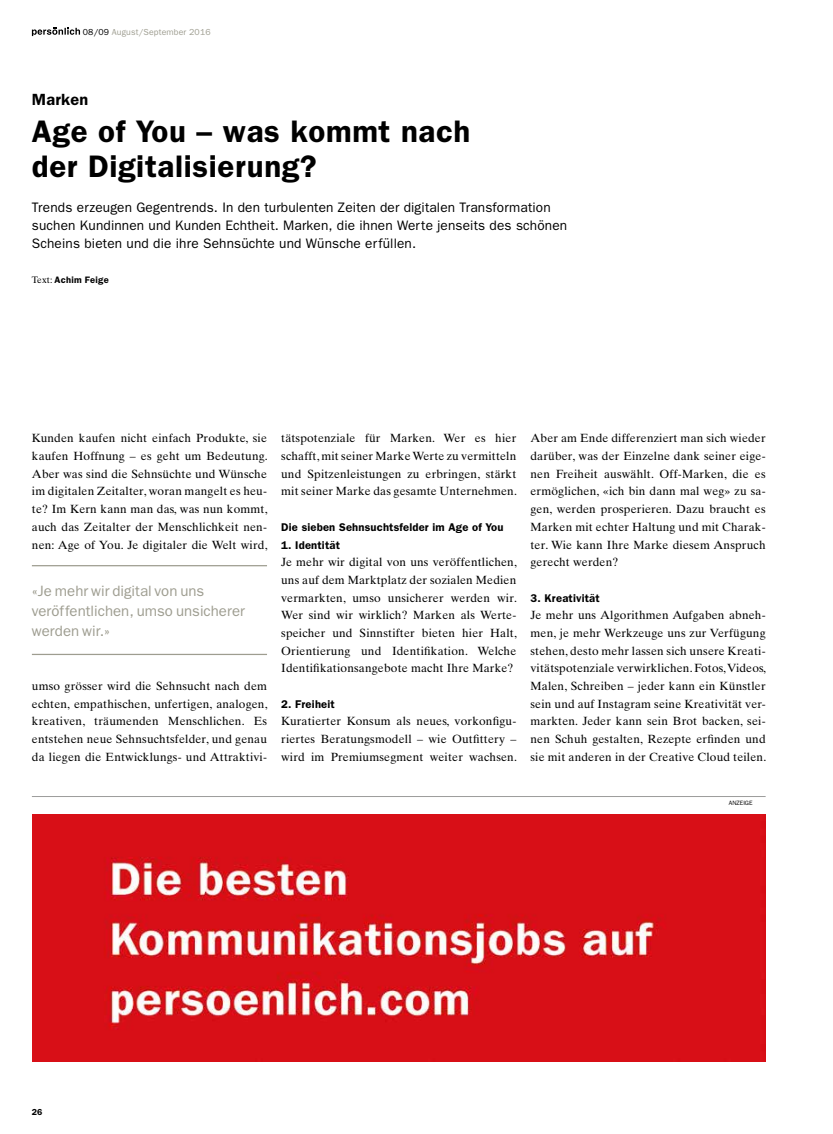
<style>
.page{position:relative;width:833px;height:1134px;background:#fff}
.page>*{position:absolute;margin:0;border:0;box-sizing:border-box;transform-origin:0 0}
.t1{font:600 31.25px/35.4px "Franklin Gothic";letter-spacing:.02em;color:#000}
.t2{font:600 16.25px "Franklin Gothic";letter-spacing:.015em;color:#000}
.t3{font:15px/20px "Franklin Gothic";color:#9e9d90}
.t4{font:13.75px/17.6px "Franklin Gothic";letter-spacing:.01em;color:#000}
.t5{font:11.88px/17.6px "Times Ten";letter-spacing:.015em;color:#000;text-align:justify}
.t6{font:600 11.25px "Franklin Gothic";letter-spacing:.015em;color:#000}
.t7{font:600 9.38px "Franklin Gothic";letter-spacing:.025em;color:#000}
.t8{font:8.75px "Franklin Gothic";letter-spacing:.015em;color:#9e9d90}
.t9{font:600 8.75px "Franklin Gothic";color:#000}
.t10{font:6.25px "Franklin Gothic";color:#000}
.s1{color:#000}
.s2{font-family:"Times Ten";font-weight:400}
</style>
<div class="page">
<svg style="left:32px;top:28px;width:48px;height:8px"></svg>
<img style="left:32px;top:814px;width:733px;height:248px">
<hr style="left:32px;top:796px;width:733px;height:1px;background:#9d9d9c">
<hr style="left:32px;top:565px;width:235px;height:1px;background:#9e9d90">
<hr style="left:32px;top:654px;width:235px;height:1px;background:#9e9d90">
<p class="t8" style="left:83px;top:27px;width:129px"><span class="s1">08/09</span> August/September 2016</p>
<h2 class="t2" style="left:32px;top:90px;width:58px">Marken</h2>
<h1 class="t1" style="left:32px;top:113px;width:440px">Age of You – was kommt nach der Digitalisierung?</h1>
<p class="t4" style="left:32px;top:199px;width:537px">Trends erzeugen Gegentrends. In den turbulenten Zeiten der digitalen Transformation suchen Kundinnen und Kunden Echtheit. Marken, die ihnen Werte jenseits des schönen<br>Scheins bieten und die ihre Sehnsüchte und Wünsche erfüllen.</p>
<p class="t7" style="left:32px;top:274px;width:78px"><span class="s2">Text:</span> Achim Feige</p>
<p class="t5" style="left:32px;top:429px;width:237px">Kunden kaufen nicht einfach Produkte, sie kaufen Hoffnung – es geht um Bedeutung.<br>Aber was sind die Sehnsüchte und Wünsche im digitalen Zeitalter, woran mangelt es heu&shy;te? Im Kern kann man das, was nun kommt, auch das Zeitalter der Menschlichkeit nen&shy;nen: Age of You. Je digitaler die Welt wird,</p>
<p class="t3" style="left:32px;top:581px;width:214px">«Je mehr wir digital von uns veröffentlichen, umso unsicherer werden wir.»</p>
<p class="t5" style="left:32px;top:677px;width:237px">umso grösser wird die Sehnsucht nach dem echten, empathischen, unfertigen, analogen, kreativen, träumenden Menschlichen. Es entstehen neue Sehnsuchtsfelder, und genau da liegen die Entwicklungs- und Attraktivi-</p>
<p class="t5" style="left:281px;top:429px;width:237px">tätspotenziale für Marken. Wer es hier schafft, mit seiner Marke Werte zu vermitteln und Spitzenleistungen zu erbringen, stärkt mit seiner Marke das gesamte Unternehmen.</p>
<p class="t6" style="left:281px;top:520px;width:224px">Die sieben Sehnsuchtsfelder im Age of You</p>
<p class="t6" style="left:281px;top:538px;width:60px">1. Identität</p>
<p class="t5" style="left:281px;top:553px;width:237px">Je mehr wir digital von uns veröffentlichen, uns auf dem Marktplatz der sozialen Medien vermarkten, umso unsicherer werden wir.<br>Wer sind wir wirklich? Marken als Werte&shy;speicher und Sinnstifter bieten hier Halt, Orientierung und Identifikation. Welche Identifikationsangebote macht Ihre Marke?</p>
<p class="t6" style="left:281px;top:697px;width:55px">2. Freiheit</p>
<p class="t5" style="left:281px;top:712px;width:237px">Kuratierter Konsum als neues, vorkonfigu&shy;riertes Beratungsmodell – wie Outfittery – wird im Premiumsegment weiter wachsen.</p>
<p class="t5" style="left:530px;top:429px;width:237px">Aber am Ende differenziert man sich wieder darüber, was der Einzelne dank seiner eige&shy;nen Freiheit auswählt. Off-Marken, die es ermöglichen, «ich bin dann mal weg» zu sa&shy;gen, werden prosperieren. Dazu braucht es Marken mit echter Haltung und mit Charak&shy;ter. Wie kann Ihre Marke diesem Anspruch gerecht werden?</p>
<p class="t6" style="left:530px;top:591px;width:71px">3. Kreativität</p>
<p class="t5" style="left:530px;top:606px;width:237px">Je mehr uns Algorithmen Aufgaben abneh&shy;men, je mehr Werkzeuge uns zur Verfügung stehen, desto mehr lassen sich unsere Kreati&shy;vitätspotenziale verwirklichen. Fotos, Videos, Malen, Schreiben – jeder kann ein Künstler sein und auf Instagram seine Kreativität ver&shy;markten. Jeder kann sein Brot backen, sei&shy;nen Schuh gestalten, Rezepte erfinden und sie mit anderen in der Creative Cloud teilen.</p>
<p class="t10" style="left:729px;top:800px;width:25px">ANZEIGE</p>
<p class="t9" style="left:32px;top:1106px;width:12px">26</p>
</div>
